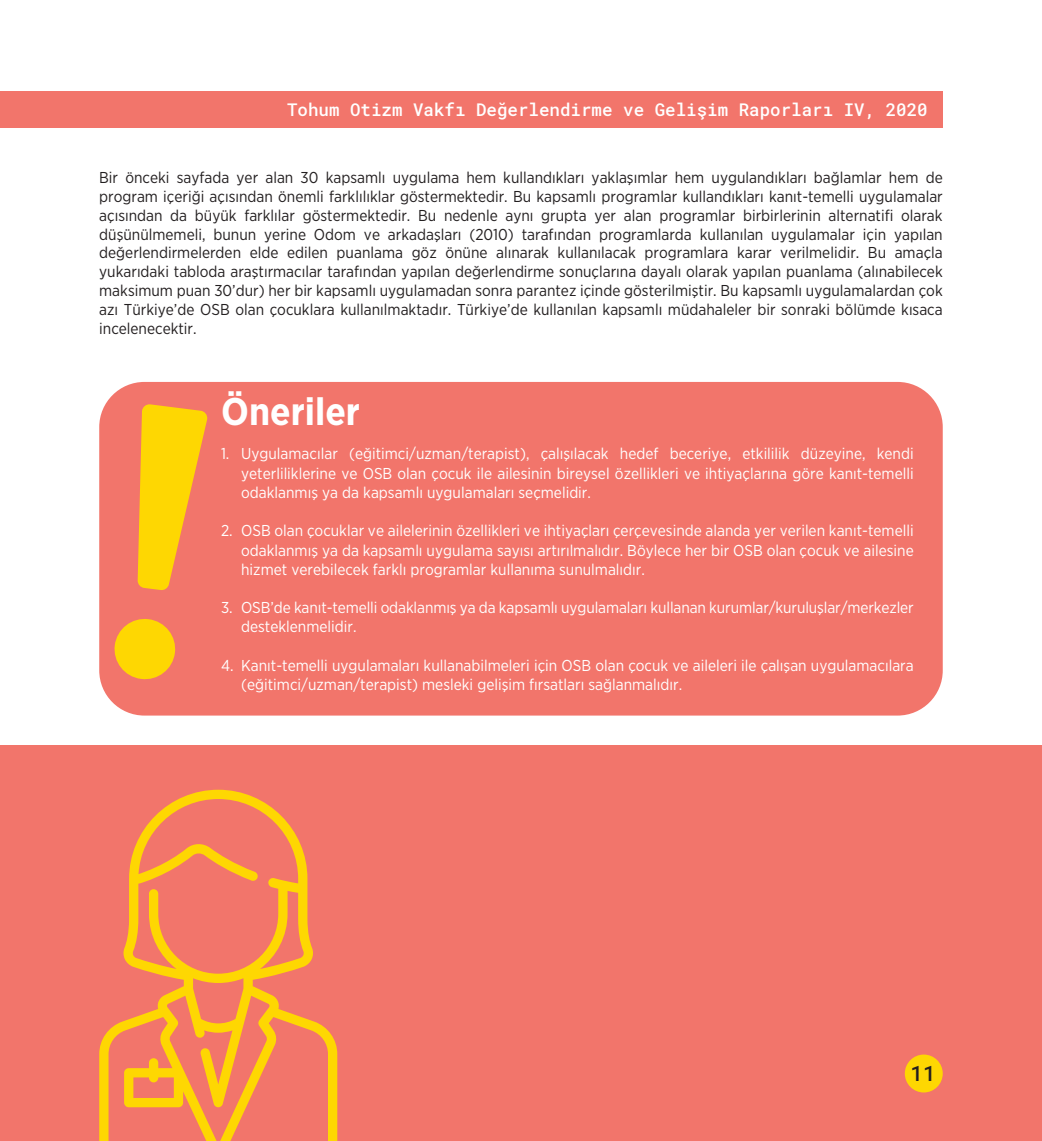
<style>
.page{position:relative;width:1042px;height:1141px;background:#fff}
.page>*{position:absolute;margin:0;border:0;box-sizing:border-box;transform-origin:0 0}
.t1{font:700 38.5px "Gotham Narrow";color:#fff}
.t2{font:500 21px "Roboto Mono";color:#231f20}
.t3{font:500 17.5px "Roboto Mono";color:#fff}
.t4{font:15.75px/18.9px "Gotham Narrow";color:#231f20;text-align:justify}
.t5{font:15.75px/19.2px "Gotham Narrow";color:#fff;text-align:justify}
</style>
<div class="page">
<div style="left:0;top:746px;width:1042px;height:395px;background:#f2756b"></div>
<div style="left:905px;top:1055px;width:38px;height:37px;background:#fed702;border-radius:50%"></div>
<svg style="left:99px;top:790px;width:238px;height:351px"></svg>
<div style="left:99px;top:382px;width:844px;height:334px;background:#f2756b;border-radius:45px"></div>
<svg style="left:114px;top:404px;width:94px;height:276px"></svg>
<div style="left:0;top:91px;width:943px;height:36px;background:#f2756b"></div>
<p class="t3" style="left:287px;top:97px;width:642px">Tohum Otizm Vakfı Değerlendirme ve Gelişim Raporları IV, 2020</p>
<p class="t4" style="left:99px;top:168px;width:845px">Bir önceki sayfada yer alan 30 kapsamlı uygulama hem kullandıkları yaklaşımlar hem uygulandıkları bağlamlar hem de program içeriği açısından önemli farklılıklar göstermektedir. Bu kapsamlı programlar kullandıkları kanıt-temelli uygulamalar açısından da büyük farklılar göstermektedir. Bu nedenle aynı grupta yer alan programlar birbirlerinin alternatifi olarak düşünülmemeli, bunun yerine Odom ve arkadaşları (2010) tarafından programlarda kullanılan uygulamalar için yapılan değerlendirmelerden elde edilen puanlama göz önüne alınarak kullanılacak programlara karar verilmelidir. Bu amaçla yukarıdaki tabloda araştırmacılar tarafından yapılan değerlendirme sonuçlarına dayalı olarak yapılan puanlama (alınabilecek maksimum puan 30’dur) her bir kapsamlı uygulamadan sonra parantez içinde gösterilmiştir. Bu kapsamlı uygulamalardan çok azı Türkiye’de OSB olan çocuklara kullanılmaktadır. Türkiye’de kullanılan kapsamlı müdahaleler bir sonraki bölümde kısaca incelenecektir.</p>
<h1 class="t1" style="left:221px;top:387px;width:140px">Öneriler</h1>
<p class="t5" style="left:221px;top:444px;width:10px">1.</p>
<p class="t5" style="left:221px;top:521px;width:13px">2.</p>
<p class="t5" style="left:221px;top:598px;width:13px">3.</p>
<p class="t5" style="left:221px;top:655px;width:14px">4.</p>
<p class="t5" style="left:241px;top:444px;width:674px">Uygulamacılar (eğitimci/uzman/terapist), çalışılacak hedef beceriye, etkililik düzeyine, kendi yeterliliklerine ve OSB olan çocuk ile ailesinin bireysel özellikleri ve ihtiyaçlarına göre kanıt-temelli odaklanmış ya da kapsamlı uygulamaları seçmelidir.</p>
<p class="t5" style="left:241px;top:521px;width:674px">OSB olan çocuklar ve ailelerinin özellikleri ve ihtiyaçları çerçevesinde alanda yer verilen kanıt-temelli odaklanmış ya da kapsamlı uygulama sayısı artırılmalıdır. Böylece her bir OSB olan çocuk ve ailesine hizmet verebilecek farklı programlar kullanıma sunulmalıdır.</p>
<p class="t5" style="left:241px;top:598px;width:674px">OSB’de kanıt-temelli odaklanmış ya da kapsamlı uygulamaları kullanan kurumlar/kuruluşlar/merkezler desteklenmelidir.</p>
<p class="t5" style="left:241px;top:655px;width:674px">Kanıt-temelli uygulamaları kullanabilmeleri için OSB olan çocuk ve aileleri ile çalışan uygulamacılara (eğitimci/uzman/terapist) mesleki gelişim fırsatları sağlanmalıdır.</p>
<h2 class="t2" style="left:910px;top:1059px;width:27px">11</h2>
</div>
